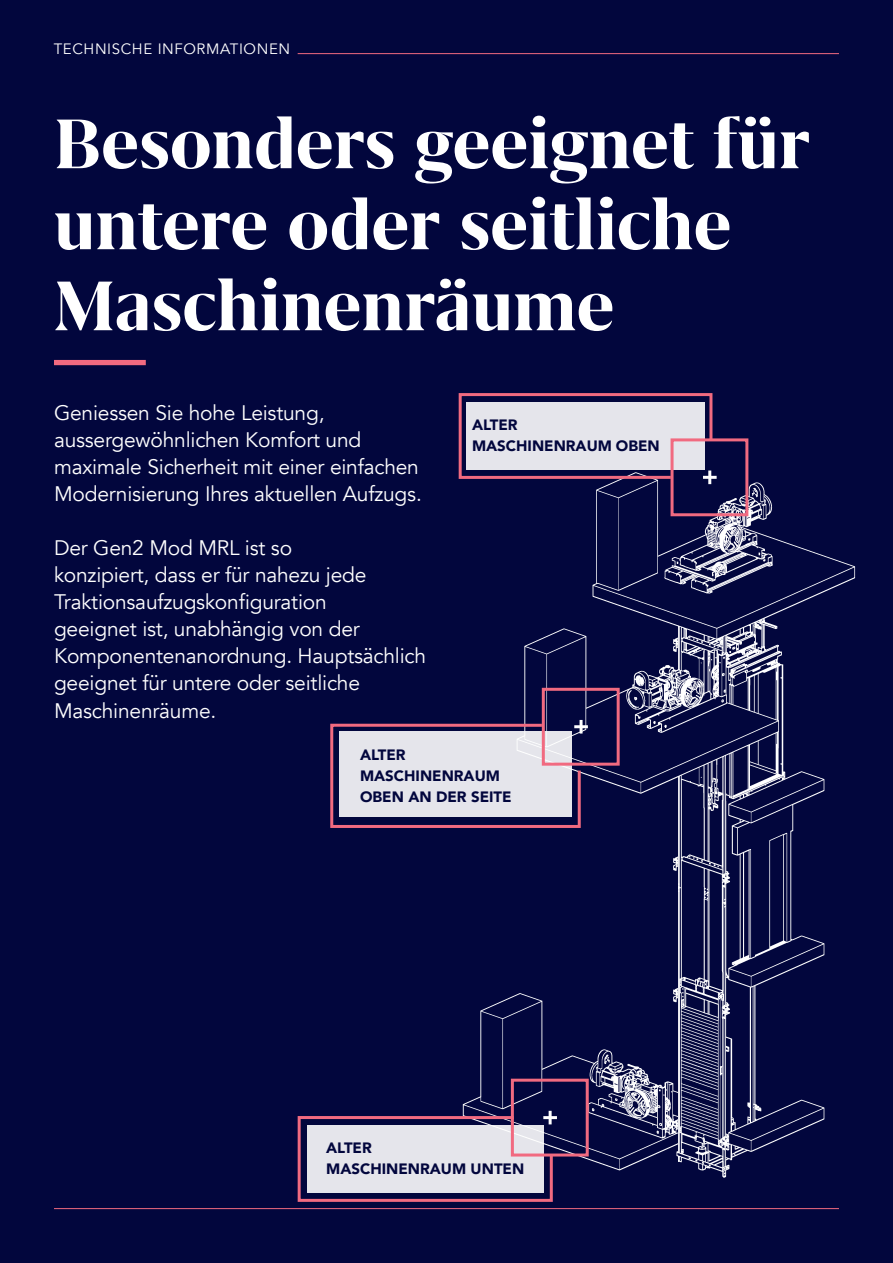
<style>
.page{position:relative;width:893px;height:1263px;background:#02063d}
.page>*{position:absolute;margin:0;border:0;box-sizing:border-box;transform-origin:0 0}
.t1{font:700 81px/81px "Grifo M";color:#fff}
.t2{font:21px/27px "Avenir";letter-spacing:-.01em;color:#fff}
.t3{font:900 15px/21px "Avenir";color:#02063d}
.t4{font:15px "Avenir";letter-spacing:.04em;color:#fff}
</style>
<div class="page">
<hr style="left:54px;top:1208px;width:785px;height:1px;background:#f16a80">
<img style="left:373px;top:438px;width:483px;height:772px">
<hr style="left:298px;top:53px;width:541px;height:1px;background:#f16a80">
<div style="left:54px;top:360px;width:92px;height:5px;background:#f16a80"></div>
<div style="left:670px;top:438px;width:78px;height:78px;border:3px solid #f16a80"></div>
<svg style="left:457px;top:393px;width:257px;height:87px"></svg>
<hr style="left:708px;top:470px;width:3px;height:14px;background:#fff">
<hr style="left:703px;top:476px;width:14px;height:3px;background:#fff">
<div style="left:542px;top:688px;width:78px;height:78px;border:3px solid #f16a80"></div>
<svg style="left:330px;top:720px;width:253px;height:109px"></svg>
<hr style="left:574px;top:725px;width:14px;height:3px;background:#fff">
<div style="left:511px;top:1079px;width:78px;height:77px;border:3px solid #f16a80"></div>
<svg style="left:297px;top:1111px;width:257px;height:92px"></svg>
<hr style="left:543px;top:1116px;width:14px;height:3px;background:#fff">
<p class="t4" style="left:54px;top:40px;width:238px">TECHNISCHE INFORMATIONEN</p>
<p class="t1" style="left:54px;top:103px;width:758px">Besonders geeignet für untere oder seitliche<br>Maschinenräume</p>
<p class="t2" style="left:54px;top:400px;width:369px">Geniessen Sie hohe Leistung, aussergewöhnlichen Komfort und maximale Sicherheit mit einer einfachen Modernisierung Ihres aktuellen Aufzugs.</p>
<p class="t2" style="left:54px;top:535px;width:374px">Der Gen2 Mod MRL ist so<br>konzipiert, dass er für nahezu jede<br>Traktionsaufzugskonfiguration<br>geeignet ist, unabhängig von der<br>Komponentenanordnung. Hauptsächlich geeignet für untere oder seitliche<br>Maschinenräume.</p>
<p class="t3" style="left:472px;top:414px;width:189px">ALTER<br>MASCHINENRAUM OBEN</p>
<p class="t3" style="left:360px;top:744px;width:153px">ALTER<br>MASCHINENRAUM<br>OBEN AN DER SEITE</p>
<p class="t3" style="left:326px;top:1137px;width:47px">ALTER</p>
<p class="t3" style="left:326px;top:1158px;width:200px">MASCHINENRAUM UNTEN</p>
</div>
